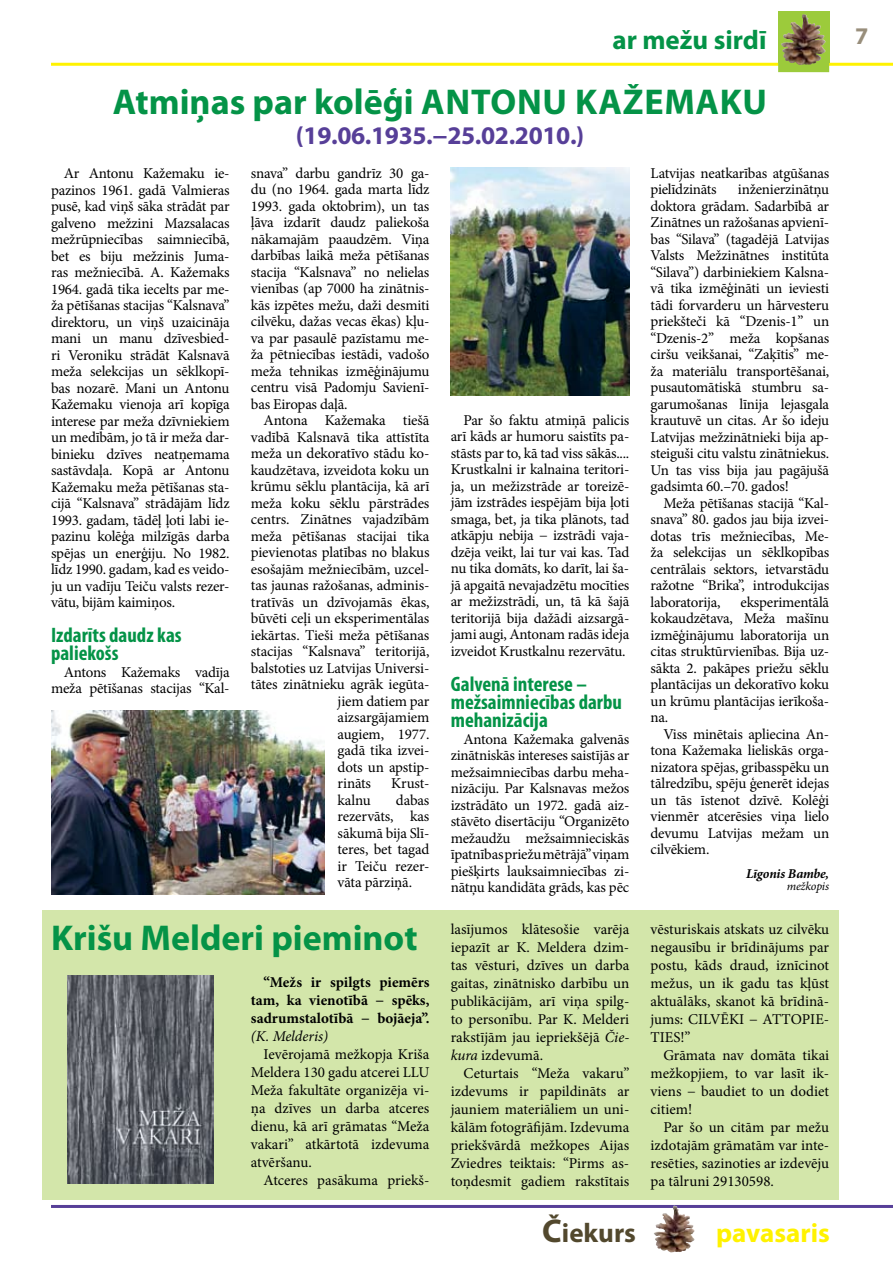
<style>
.page{position:relative;width:893px;height:1263px;background:#fff}
.page>*{position:absolute;margin:0;border:0;box-sizing:border-box;transform-origin:0 0}
.t1{font:700 36px "Myriad Pro";letter-spacing:.02em;color:#049347}
.t2{font:700 36px "Myriad Pro";color:#049347}
.t3{font:700 27px "Myriad Pro";color:#049347}
.t4{font:700 27px "Myriad Pro";color:#fff200}
.t5{font:700 27px "Myriad Pro";color:#52482d}
.t6{font:700 25.5px "Myriad Pro";letter-spacing:-.015em;color:#573f98}
.t7{font:700 24px "Myriad Pro";color:#988e7b}
.t8{font:700 condensed 21px/18px "Myriad Pro";color:#049347}
.t9{font:15px/16.5px "Minion Pro";letter-spacing:-.01em;color:#000;text-align:justify}
.t10{font:700 15px/18px "Minion Pro";color:#000;text-align:justify}
.t11{font:italic 15px "Minion Pro";letter-spacing:-.005em;color:#000}
.t12{font:italic 700 13.5px "Minion Pro";letter-spacing:-.015em;color:#000}
.t13{font:italic 12px "Minion Pro";letter-spacing:-.015em;color:#000}
.s1{font-style:italic}
.s2{font-size:33px}
</style>
<div class="page">
<hr style="left:51px;top:1205px;width:842px;height:3px;background:#573f98">
<hr style="left:51px;top:63px;width:842px;height:3px;background:#fff200">
<svg style="left:778px;top:12px;width:51px;height:60px;background:#889342"></svg>
<img style="left:783px;top:14px;width:20px;height:21px">
<img style="left:656px;top:1205px;width:18px;height:27px">
<img style="left:451px;top:167px;width:178px;height:229px">
<img style="left:51px;top:710px;width:274px;height:184px">
<div style="left:43px;top:910px;width:795px;height:289px;background:#d3e6aa"></div>
<img style="left:68px;top:976px;width:145px;height:208px">
<h2 class="t3" style="left:612px;top:22px;width:155px">ar mežu sirdī</h2>
<h1 class="t1" style="left:113px;top:78px;width:656px">Atmiņas par kolēģi Antonu Kažemaku</h1>
<h3 class="t6" style="left:296px;top:119px;width:290px">(19.06.1935.−25.02.2010.)</h3>
<p class="t9" style="left:251px;top:165px;width:180px">snava” darbu gandrīz 30 ga&shy;du (no 1964. gada marta līdz 1993. gada oktobrim), un tas ļāva izdarīt daudz paliekoša nākamajām paaudzēm. Viņa darbības laikā meža pētīšanas stacija “Kalsnava” no nelielas vienības (ap 7000 ha zinātnis&shy;kās izpētes mežu, daži desmiti cilvēku, dažas vecas ēkas) kļu&shy;va par pasaulē pazīstamu me&shy;ža pētniecības iestādi, vadošo meža tehnikas izmēģinājumu centru visā Padomju Savienī&shy;bas Eiropas daļā.</p>
<p class="t9" style="left:264px;top:412px;width:167px">Antona Kažemaka tiešā</p>
<p class="t9" style="left:251px;top:429px;width:180px">vadībā Kalsnavā tika attīstīta</p>
<p class="t9" style="left:251px;top:445px;width:180px">meža un dekoratīvo stādu ko-</p>
<p class="t9" style="left:251px;top:462px;width:180px">kaudzētava, izveidota koku un</p>
<p class="t9" style="left:251px;top:478px;width:180px">krūmu sēklu plantācija, kā arī</p>
<p class="t9" style="left:251px;top:495px;width:180px">meža koku sēklu pārstrādes</p>
<p class="t9" style="left:251px;top:511px;width:180px">centrs. Zinātnes vajadzībām</p>
<p class="t9" style="left:251px;top:528px;width:180px">meža pētīšanas stacijai tika</p>
<p class="t9" style="left:251px;top:544px;width:180px">pievienotas platības no blakus</p>
<p class="t9" style="left:251px;top:561px;width:180px">esošajām mežniecībām, uzcel-</p>
<p class="t9" style="left:251px;top:577px;width:180px">tas jaunas ražošanas, adminis-</p>
<p class="t9" style="left:251px;top:594px;width:180px">tratīvās un dzīvojamās ēkas,</p>
<p class="t9" style="left:251px;top:610px;width:180px">būvēti ceļi un eksperimentālas</p>
<p class="t9" style="left:251px;top:627px;width:180px">iekārtas. Tieši meža pētīšanas</p>
<p class="t9" style="left:251px;top:643px;width:180px">stacijas “Kalsnava” teritorijā,</p>
<p class="t9" style="left:251px;top:660px;width:180px">balstoties uz Latvijas Universi-</p>
<p class="t9" style="left:251px;top:676px;width:180px">tātes zinātnieku agrāk iegūta-</p>
<p class="t9" style="left:338px;top:693px;width:93px">jiem datiem par</p>
<p class="t9" style="left:338px;top:709px;width:93px">aizsargājamiem</p>
<p class="t9" style="left:338px;top:726px;width:93px">augiem, 1977.</p>
<p class="t9" style="left:338px;top:742px;width:93px">gadā tika izvei-</p>
<p class="t9" style="left:338px;top:759px;width:93px">dots un apstip-</p>
<p class="t9" style="left:338px;top:775px;width:35px">rināts</p>
<p class="t9" style="left:391px;top:775px;width:40px">Krust-</p>
<p class="t9" style="left:338px;top:792px;width:35px">kalnu</p>
<p class="t9" style="left:651px;top:165px;width:180px">Latvijas neatkarības atgūšanas pielīdzināts</p>
<p class="t9" style="left:51px;top:165px;width:180px;text-indent:13px">Ar Antonu Kažemaku ie&shy;pazinos 1961. gadā Valmieras pusē, kad viņš sāka strādāt par galveno mežzini Mazsalacas mežrūpniecības saimniecībā, bet es biju mežzinis Juma&shy;ras mežniecībā. A. Kažemaks 1964. gadā tika iecelts par me&shy;ža pētīšanas stacijas “Kalsnava” direktoru, un viņš uzaicināja mani un manu dzīvesbied&shy;ri Veroniku strādāt Kalsnavā meža selekcijas un sēklkopī&shy;bas nozarē. Mani un Antonu Kažemaku vienoja arī kopīga interese par meža dzīvniekiem un medībām, jo tā ir meža dar&shy;binieku dzīves neatņemama sastāvdaļa. Kopā ar Antonu Kažemaku meža pētīšanas sta&shy;cijā “Kalsnava” strādājām līdz 1993. gadam, tādēļ ļoti labi ie&shy;pazinu kolēģa milzīgās darba spējas un enerģiju. No 1982. līdz 1990. gadam, kad es veido&shy;ju un vadīju Teiču valsts rezer&shy;vātu, bijām kaimiņos.</p>
<h3 class="t8" style="left:51px;top:626px;width:132px">Izdarīts daudz kas paliekošs</h3>
<p class="t9" style="left:51px;top:664px;width:180px;text-align:right">Antons Kažemaks vadīja meža pētīšanas stacijas “Kal-</p>
<p class="t9" style="left:651px;top:181px;width:180px;text-indent:87px">inženierzinātņu doktora grādam. Sadarbībā ar Zinātnes un ražošanas apvienī&shy;bas “Silava” (tagadējā Latvijas Valsts Mežzinātnes institūta “Silava”) darbiniekiem Kalsna&shy;vā tika izmēģināti un ieviesti tādi forvarderu un hārvesteru priekšteči kā “Dzenis-1” un “Dzenis-2” meža kopšanas ciršu veikšanai, “Zaķītis” me&shy;ža materiālu transportēšanai, pusautomātiskā stumbru sa&shy;garumošanas līnija lejasgala krautuvē un citas. Ar šo ideju Latvijas mežzinātnieki bija ap&shy;steiguši citu valstu zinātniekus.<br>Un tas viss bija jau pagājušā gadsimta 60.–70. gados!</p>
<p class="t9" style="left:651px;top:495px;width:180px;text-indent:13px">Meža pētīšanas stacijā “Kal&shy;snava” 80. gados jau bija izvei&shy;dotas trīs mežniecības, Me&shy;ža selekcijas un sēklkopības centrālais sektors, ietvarstādu ražotne “Brika”, introdukcijas laboratorija,</p>
<p class="t9" style="left:451px;top:412px;width:180px;text-indent:13px">Par šo faktu atmiņā palicis arī kāds ar humoru saistīts pa&shy;stāsts par to, kā tad viss sākās....<br>Krustkalni ir kalnaina teritori&shy;ja, un mežizstrāde ar toreizē&shy;jām izstrādes iespējām bija ļoti smaga, bet, ja tika plānots, tad atkāpju nebija − izstrādi vaja&shy;dzēja veikt, lai tur vai kas. Tad nu tika domāts, ko darīt, lai ša&shy;jā apgaitā nevajadzētu mocīties ar mežizstrādi, un, tā kā šajā teritorijā bija dažādi aizsargā&shy;jami augi, Antonam radās ideja izveidot Krustkalnu rezervātu.</p>
<h3 class="t8" style="left:451px;top:675px;width:173px">Galvenā interese – mežsaimniecības darbu mehanizācija</h3>
<p class="t9" style="left:451px;top:731px;width:180px;text-indent:13px">Antona Kažemaka galvenās zinātniskās intereses saistījās ar mežsaimniecības darbu meha&shy;nizāciju. Par Kalsnavas mežos izstrādāto un 1972. gadā aiz&shy;stāvēto disertāciju “Organizēto mežaudžu mežsaimnieciskās īpatnības priežu mētrājā” viņam piešķirts lauksaimniecības zi&shy;nātņu kandidāta grāds, kas pēc</p>
<p class="t9" style="left:651px;top:594px;width:180px;text-indent:90px">eksperimentālā kokaudzētava, Meža mašīnu izmēģinājumu laboratorija un citas struktūrvienības. Bija uz&shy;sākta 2. pakāpes priežu sēklu plantācijas un dekoratīvo koku un krūmu plantācijas ierīkoša&shy;na.</p>
<p class="t9" style="left:651px;top:726px;width:180px;text-indent:13px">Viss minētais apliecina An&shy;tona Kažemaka lieliskās orga&shy;nizatora spējas, gribasspēku un tālredzību, spēju ģenerēt idejas un tās īstenot dzīvē. Kolēģi vienmēr atcerēsies viņa lielo devumu Latvijas mežam un cilvēkiem.</p>
<p class="t12" style="left:746px;top:864px;width:85px">Līgonis Bambe,</p>
<p class="t13" style="left:787px;top:878px;width:44px">mežkopis</p>
<p class="t9" style="left:338px;top:792px;width:93px;text-indent:58px">dabas rezervāts, kas sākumā bija Slī&shy;teres, bet tagad ir Teiču rezer&shy;vāta pārziņā.</p>
<h1 class="t2" style="left:51px;top:914px;width:368px">Krišu Melderi pieminot</h1>
<p class="t10" style="left:251px;top:973px;width:180px;text-indent:13px">“Mežs ir spilgts piemērs tam, ka vienotībā − spēks, sadrumstalotībā − bojāeja”.</p>
<p class="t11" style="left:251px;top:1026px;width:79px">(K. Melderis)</p>
<p class="t9" style="left:251px;top:1045px;width:180px;line-height:18px;text-indent:13px">Ievērojamā mežkopja Kriša Meldera 130 gadu atcerei LLU Meža fakultāte organizēja vi&shy;ņa dzīves un darba atceres dienu, kā arī grāmatas “Meža vakari” atkārtotā izdevuma atvēršanu.</p>
<p class="t9" style="left:264px;top:1172px;width:167px">Atceres pasākuma priekš-</p>
<p class="t9" style="left:451px;top:920px;width:180px;line-height:18px">lasījumos klātesošie varēja iepazīt ar K. Meldera dzim&shy;tas vēsturi, dzīves un darba gaitas, zinātnisko darbību un publikācijām, arī viņa spilg&shy;to personību. Par K. Melderi rakstījām jau iepriekšējā <span class="s1">Čie&shy;kura</span> izdevumā.</p>
<p class="t9" style="left:451px;top:1064px;width:180px;line-height:18px;text-indent:13px">Ceturtais “Meža vakaru” izdevums ir papildināts ar jauniem materiāliem un uni&shy;kālām fotogrāfijām. Izdevuma priekšvārdā mežkopes Aijas Zviedres teiktais: “Pirms as&shy;toņdesmit gadiem rakstītais</p>
<p class="t9" style="left:651px;top:920px;width:180px;line-height:18px">vēsturiskais atskats uz cilvēku negausību ir brīdinājums par postu, kāds draud, iznīcinot mežus, un ik gadu tas kļūst aktuālāks, skanot kā brīdinā&shy;jums: CILVĒKI − ATTOPIE-TIES!”</p>
<p class="t9" style="left:651px;top:1046px;width:180px;line-height:18px;text-indent:13px">Grāmata nav domāta tikai mežkopjiem, to var lasīt ik&shy;viens − baudiet to un dodiet citiem!</p>
<p class="t9" style="left:651px;top:1118px;width:180px;line-height:18px;text-indent:13px">Par šo un citām par mežu izdotajām grāmatām var inte&shy;resēties, sazinoties ar izdevēju pa tālruni 29130598.</p>
<h2 class="t5" style="left:542px;top:1215px;width:95px"><span class="s2">Č</span>iekurs</h2>
<h2 class="t4" style="left:716px;top:1215px;width:115px">pavasaris</h2>
<h3 class="t7" style="left:855px;top:21px;width:15px">7</h3>
</div>
